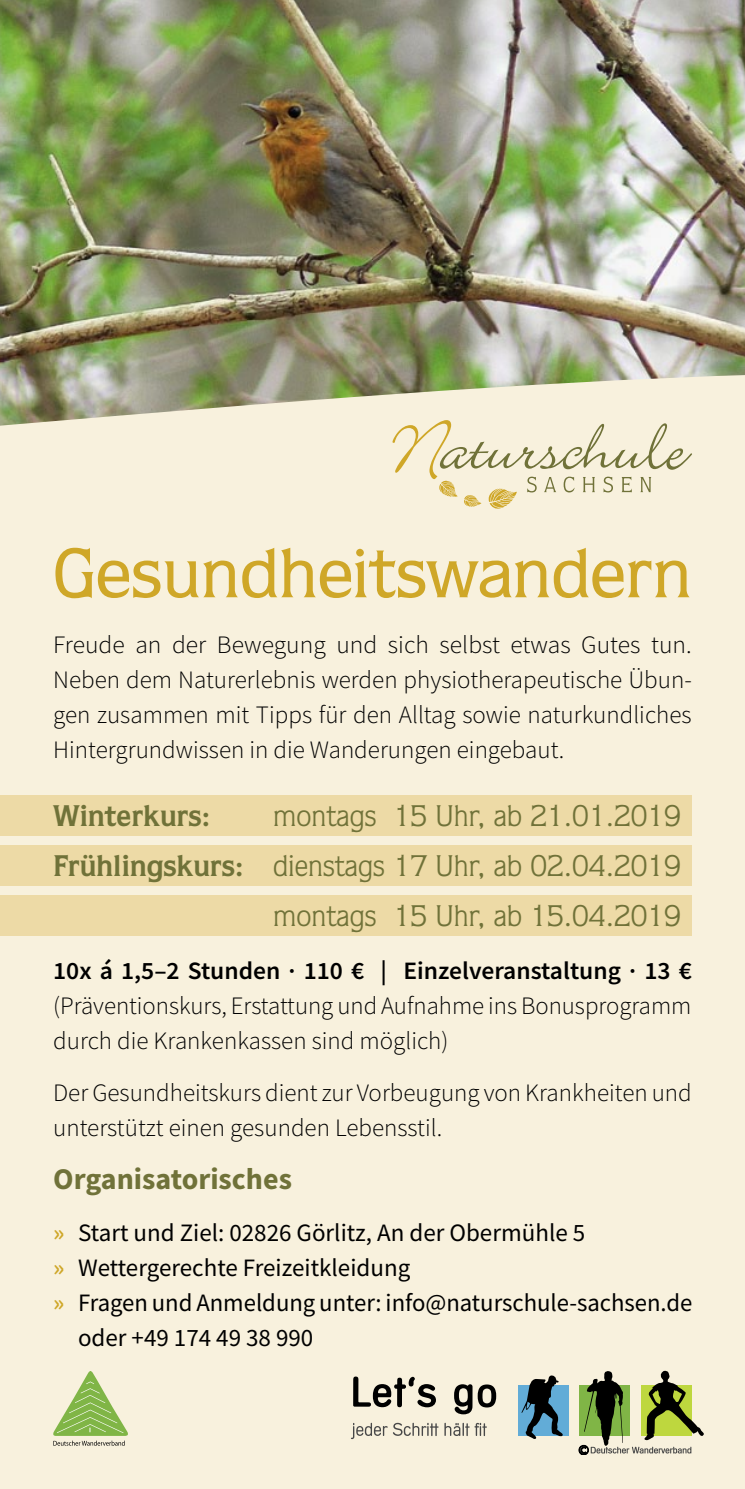
<style>
.page{position:relative;width:745px;height:1489px;background:#fff}
.page>*{position:absolute;margin:0;border:0;box-sizing:border-box;transform-origin:0 0}
.t1{font:500 70px "Quorum Std";color:#cfa728}
.t2{font:30px/50px "Quorum Std";color:#707239;text-align:right}
.t3{font:700 30px "Source Sans Pro";color:#707239}
.t4{font:700 30px "Quorum Std";color:#707239}
.t5{font:300 25px/35px "Source Sans Pro";color:#000}
.t6{font:25px "Source Sans Pro";color:#000}
.t7{font:600 25px "Source Sans Pro";color:#000}
.s1{font-weight:700}
.s2{font-weight:600;color:#cfa728}
</style>
<div class="page">
<img style="left:0;top:0;width:744px;height:374px">
<div style="left:0;top:374px;width:744px;height:1114px;background:#f8f1dd"></div>
<div style="left:0;top:795px;width:691px;height:40px;background:#eddaa6"></div>
<div style="left:0;top:845px;width:691px;height:40px;background:#eddaa6"></div>
<div style="left:0;top:895px;width:691px;height:40px;background:#eddaa6"></div>
<div style="left:517px;top:1384px;width:51px;height:51px;background:#62acd7"></div>
<svg style="left:520px;top:1374px;width:43px;height:65px"></svg>
<svg style="left:350px;top:1422px;width:88px;height:16px"></svg>
<svg style="left:444px;top:1422px;width:42px;height:13px"></svg>
<svg style="left:353px;top:1376px;width:82px;height:31px"></svg>
<svg style="left:454px;top:1384px;width:42px;height:30px"></svg>
<svg style="left:578px;top:1370px;width:125px;height:84px"></svg>
<svg style="left:53px;top:1370px;width:75px;height:75px"></svg>
<svg style="left:392px;top:420px;width:299px;height:90px"></svg>
<h1 class="t1" style="left:53px;top:532px;width:639px">Gesundheitswandern</h1>
<p class="t5" style="left:53px;top:627px;width:639px;text-align:justify">Freude an der Bewegung und sich selbst etwas Gutes tun.<br>Neben dem Naturerlebnis werden physiotherapeutische Übun&shy;gen zusammen mit Tipps für den Alltag sowie naturkundliches Hintergrundwissen in die Wanderungen eingebaut.</p>
<p class="t4" style="left:53px;top:797px;width:158px">Winterkurs:</p>
<p class="t2" style="left:53px;top:790px;width:628px">montags 15 Uhr, ab 21.01.2019<br><span class="s1">Frühlingskurs:</span> dienstags 17 Uhr, ab 02.04.2019 montags 15 Uhr, ab 15.04.2019</p>
<p class="t7" style="left:53px;top:953px;width:639px">10x á 1,5–2 Stunden · 110 € | Einzelveranstaltung · 13 €</p>
<p class="t5" style="left:53px;top:987px;width:639px">(Präventionskurs, Erstattung und Aufnahme ins Bonusprogramm durch die Krankenkassen sind möglich)</p>
<p class="t5" style="left:53px;top:1075px;width:639px">Der Gesundheitskurs dient zur Vorbeugung von Krankheiten und unterstützt einen gesunden Lebensstil.</p>
<p class="t3" style="left:53px;top:1158px;width:240px">Organisatorisches</p>
<p class="t6" style="left:53px;top:1216px;width:533px"><span class="s2">»</span> Start und Ziel: 02826 Görlitz, An der Obermühle 5</p>
<p class="t6" style="left:53px;top:1251px;width:358px"><span class="s2">»</span> Wettergerechte Freizeitkleidung</p>
<p class="t6" style="left:53px;top:1286px;width:640px"><span class="s2">»</span> Fragen und Anmeldung unter: info@naturschule-sachsen.de</p>
<p class="t6" style="left:78px;top:1321px;width:237px">oder +49 174 49 38 990</p>
</div>
